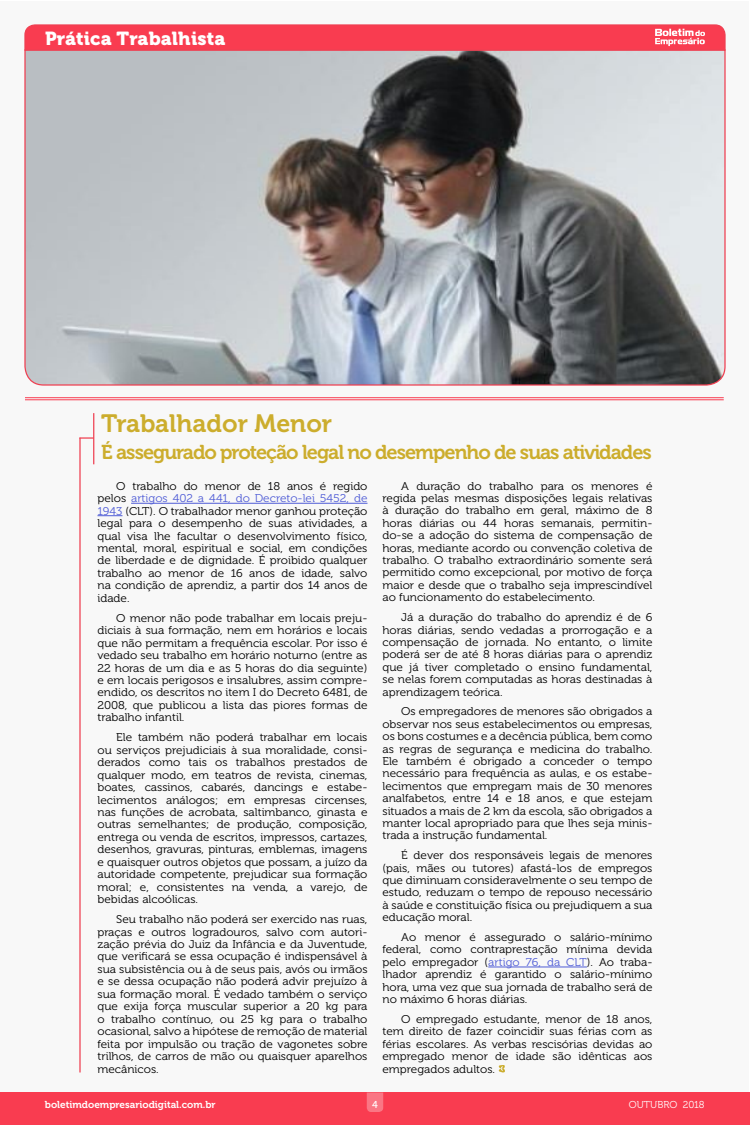
<style>
.page{position:relative;width:750px;height:1125px;background:#fff}
.page>*{position:absolute;margin:0;border:0;box-sizing:border-box;transform-origin:0 0}
.t1{font:25px "Museo 700";color:#ccad2d}
.t2{font:20px "Museo 700";letter-spacing:-.05em;color:#ccad2d}
.t3{font:18.75px "Museo 900";letter-spacing:.01em;color:#fff}
.t4{font:11.25px/12.5px "Museo 300";color:#000;text-align:justify;scale:1.05 1}
.t5{font:10px "Museo 700";color:#fff}
.t6{font:10px "Museo 300";color:#fff}
.t7{font:10px "Museo 500";color:#fff}
.s1{color:#4f5cd6}
</style>
<div class="page">
<div style="left:0;top:1px;width:749px;height:1123px;background:#f8f8f8"></div>
<div style="left:0;top:1092px;width:750px;height:33px;background:#f93c50"></div>
<hr style="left:488px;top:967px;width:99px;height:1px;background:#4f5cd6">
<hr style="left:131px;top:503px;width:237px;height:1px;background:#4f5cd6">
<svg style="left:98px;top:515px;width:24px;height:1px"></svg>
<svg style="left:24px;top:51px;width:702px;height:335px"></svg>
<svg style="left:24px;top:24px;width:702px;height:27px"></svg>
<hr style="left:25px;top:397px;width:699px;height:1px;background:#f93c50">
<hr style="left:25px;top:400px;width:699px;height:1px;background:#f93c50">
<svg style="left:367px;top:1092px;width:16px;height:20px"></svg>
<svg style="left:498px;top:1065px;width:7px;height:8px"></svg>
<hr style="left:79px;top:438px;width:2px;height:634px;background:#ef4052">
<hr style="left:93px;top:413px;width:1px;height:51px;background:#ef4052">
<svg style="left:79px;top:437px;width:15px;height:2px"></svg>
<h3 class="t3" style="left:45px;top:27px;width:182px">Prática Trabalhista</h3>
<h1 class="t1" style="left:101px;top:409px;width:233px">Trabalhador Menor</h1>
<h2 class="t2" style="left:101px;top:441px;width:552px">É assegurado proteção legal no desempenho de suas atividades</h2>
<p class="t4" style="left:98px;top:480px;width:259px;text-indent:19px">O trabalho do menor de 18 anos é regido pelos <span class="s1">artigos 402 a 441, do Decreto-lei 5452, de 1943</span> (CLT). O trabalhador menor ganhou proteção legal para o desempenho de suas atividades, a qual visa lhe facultar o desenvolvimento físico, mental, moral, espiritual e social, em condições de liberdade e de dignidade. É proibido qualquer trabalho ao menor de 16 anos de idade, salvo na condição de aprendiz, a partir dos 14 anos de idade.</p>
<p class="t4" style="left:98px;top:612px;width:259px;text-indent:19px">O menor não pode trabalhar em locais preju&shy;diciais à sua formação, nem em horários e locais que não permitam a frequência escolar. Por isso é vedado seu trabalho em horário noturno (entre as 22 horas de um dia e as 5 horas do dia seguinte) e em locais perigosos e insalubres, assim compre&shy;endido, os descritos no item I do Decreto 6481, de 2008, que publicou a lista das piores formas de trabalho infantil.</p>
<p class="t4" style="left:98px;top:731px;width:259px;text-indent:19px">Ele também não poderá trabalhar em locais ou serviços prejudiciais à sua moralidade, consi&shy;derados como tais os trabalhos prestados de qualquer modo, em teatros de revista, cinemas, boates, cassinos, cabarés, dancings e estabe&shy;lecimentos análogos; em empresas circenses, nas funções de acrobata, saltimbanco, ginasta e outras semelhantes; de produção, composição, entrega ou venda de escritos, impressos, cartazes, desenhos, gravuras, pinturas, emblemas, imagens e quaisquer outros objetos que possam, a juízo da autoridade competente, prejudicar sua formação moral; e, consistentes na venda, a varejo, de bebidas alcoólicas.</p>
<p class="t4" style="left:98px;top:913px;width:259px;text-indent:19px">Seu trabalho não poderá ser exercido nas ruas, praças e outros logradouros, salvo com autori&shy;zação prévia do Juiz da Infância e da Juventude, que verificará se essa ocupação é indispensável à sua subsistência ou à de seus pais, avós ou irmãos e se dessa ocupação não poderá advir prejuízo à sua formação moral. É vedado também o serviço que exija força muscular superior a 20 kg para o trabalho contínuo, ou 25 kg para o trabalho ocasional, salvo a hipótese de remoção de material feita por impulsão ou tração de vagonetes sobre trilhos, de carros de mão ou quaisquer aparelhos mecânicos.</p>
<p class="t4" style="left:382px;top:480px;width:259px;text-indent:19px">A duração do trabalho para os menores é regida pelas mesmas disposições legais relativas à duração do trabalho em geral, máximo de 8 horas diárias ou 44 horas semanais, permitin&shy;do-se a adoção do sistema de compensação de horas, mediante acordo ou convenção coletiva de trabalho. O trabalho extraordinário somente será permitido como excepcional, por motivo de força maior e desde que o trabalho seja imprescindível ao funcionamento do estabelecimento.</p>
<p class="t4" style="left:382px;top:611px;width:259px;text-indent:19px">Já a duração do trabalho do aprendiz é de 6 horas diárias, sendo vedadas a prorrogação e a compensação de jornada. No entanto, o limite poderá ser de até 8 horas diárias para o aprendiz que já tiver completado o ensino fundamental, se nelas forem computadas as horas destinadas à aprendizagem teórica.</p>
<p class="t4" style="left:382px;top:706px;width:259px;text-indent:19px">Os empregadores de menores são obrigados a observar nos seus estabelecimentos ou empresas, os bons costumes e a decência pública, bem como as regras de segurança e medicina do trabalho.<br>Ele também é obrigado a conceder o tempo necessário para frequência as aulas, e os estabe&shy;lecimentos que empregam mais de 30 menores analfabetos, entre 14 e 18 anos, e que estejam situados a mais de 2 km da escola, são obrigados a manter local apropriado para que lhes seja minis&shy;trada a instrução fundamental.</p>
<p class="t4" style="left:382px;top:849px;width:259px;text-indent:19px">É dever dos responsáveis legais de menores (pais, mães ou tutores) afastá-los de empregos que diminuam consideravelmente o seu tempo de estudo, reduzam o tempo de repouso necessário à saúde e constituição física ou prejudiquem a sua educação moral.</p>
<p class="t4" style="left:382px;top:931px;width:259px;text-indent:19px">Ao menor é assegurado o salário-mínimo federal, como contraprestação mínima devida pelo empregador (<span class="s1">artigo 76, da CLT</span>). Ao traba&shy;lhador aprendiz é garantido o salário-mínimo hora, uma vez que sua jornada de trabalho será de no máximo 6 horas diárias.</p>
<p class="t4" style="left:382px;top:1013px;width:259px;text-indent:19px">O empregado estudante, menor de 18 anos, tem direito de fazer coincidir suas férias com as férias escolares. As verbas rescisórias devidas ao empregado menor de idade são idênticas aos empregados adultos.</p>
<p class="t5" style="left:45px;top:1099px;width:172px">boletimdoempresariodigital.com.br</p>
<p class="t6" style="left:629px;top:1100px;width:77px">OUTUBRO 2018</p>
<p class="t7" style="left:372px;top:1100px;width:7px">4</p>
</div>
